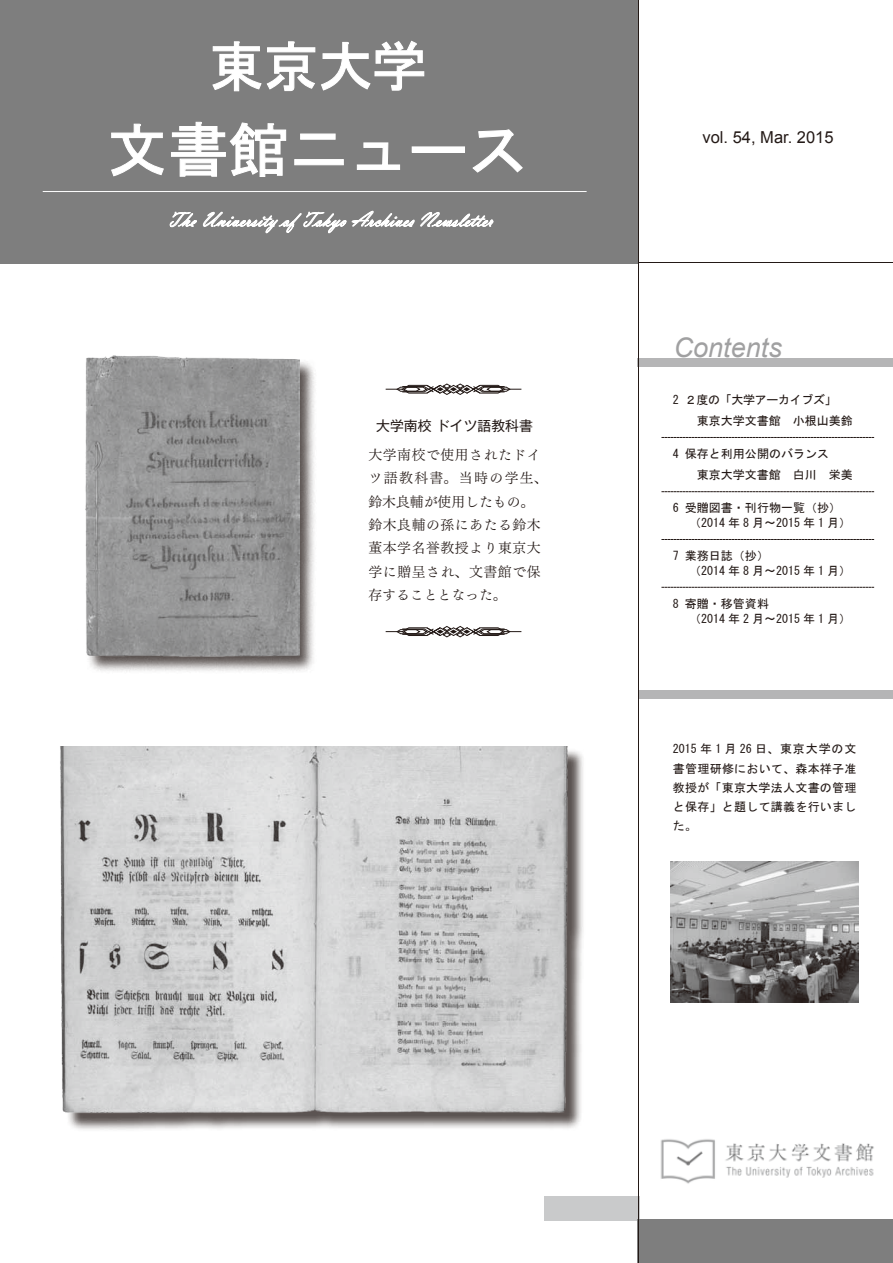
<style>
.page{position:relative;width:893px;height:1263px;background:#fff}
.page>*{position:absolute;margin:0;border:0;box-sizing:border-box;transform-origin:0 0}
.t1{font:60px "MS Gothic";color:#fff}
.t2{font:54.75px "MS Gothic";color:#fff}
.t3{font:italic 27px "Arial";color:#a0a0a1}
.t4{font:16.5px "Arial";color:#231916}
.t5{font:13.8px/23.4px "Tsuku Min Pr 5 R";letter-spacing:.04em;color:#231916}
.t6{font:13.8px "Gothic MB101 Pro";color:#231916}
.t7{font:12px/19.2px "MS Gothic";color:#231916}
</style>
<div class="page">
<div style="left:83px;top:356px;width:234px;height:318px;background:#231916;opacity:.75"></div>
<img style="left:83px;top:355px;width:217px;height:305px">
<div style="left:64px;top:749px;width:521px;height:383px;background:#231916;opacity:.75"></div>
<img style="left:60px;top:746px;width:516px;height:368px">
<svg style="left:386px;top:383px;width:135px;height:12px"></svg>
<svg style="left:386px;top:626px;width:135px;height:12px"></svg>
<svg style="left:662px;top:437px;width:212px;height:1px"></svg>
<svg style="left:662px;top:491px;width:212px;height:1px"></svg>
<svg style="left:662px;top:539px;width:212px;height:1px"></svg>
<svg style="left:662px;top:587px;width:212px;height:1px"></svg>
<img style="left:670px;top:861px;width:189px;height:142px">
<div style="left:544px;top:1196px;width:95px;height:24px;background:#c9cacb"></div>
<div style="left:0;top:0;width:639px;height:263px;background:#7e7e7e"></div>
<hr style="left:638px;top:262px;width:255px;height:1px;background:#231916">
<div style="left:638px;top:358px;width:255px;height:9px;background:#b5b5b6"></div>
<div style="left:638px;top:690px;width:255px;height:9px;background:#b5b5b6"></div>
<img style="left:660px;top:1139px;width:214px;height:45px">
<div style="left:638px;top:1219px;width:255px;height:44px;background:#7e7e7e"></div>
<hr style="left:638px;top:0;width:1px;height:1263px;background:#231916">
<svg style="left:212px;top:40px;width:213px;height:52px"></svg>
<svg style="left:111px;top:121px;width:176px;height:56px"></svg>
<svg style="left:294px;top:133px;width:50px;height:33px"></svg>
<svg style="left:356px;top:142px;width:45px;height:28px"></svg>
<div style="left:412px;top:146px;width:53px;height:7px;border:1px solid #fff"></div>
<svg style="left:472px;top:129px;width:51px;height:44px"></svg>
<hr style="left:43px;top:191px;width:544px;height:1px;background:#fff">
<svg style="left:170px;top:212px;width:27px;height:15px"></svg>
<svg style="left:203px;top:212px;width:143px;height:21px"></svg>
<svg style="left:352px;top:211px;width:62px;height:15px"></svg>
<svg style="left:421px;top:212px;width:72px;height:15px"></svg>
<h2 class="t2" style="left:209px;top:39px;width:219px">東京大学</h2>
<h1 class="t1" style="left:107px;top:120px;width:423px">文書館ニュース</h1>
<p class="t6" style="left:376px;top:415px;width:158px">大学南校 ドイツ語教科書</p>
<p class="t5" style="left:368px;top:441px;width:181px">大学南校で使用されたドイツ語教科書。当時の学生、鈴木良輔が使用したもの。鈴木良輔の孫にあたる鈴木董本学名誉教授より東京大学に贈呈され、文書館で保存することとなった。</p>
<h3 class="t4" style="left:702px;top:126px;width:133px">vol. 54, Mar. 2015</h3>
<h3 class="t3" style="left:674px;top:330px;width:110px">Contents</h3>
<p class="t7" style="left:697px;top:389px;width:157px;line-height:21px;text-indent:-24px">2 ２度の「大学アーカイブズ」<br>東京大学文書館　小根山美鈴</p>
<p class="t7" style="left:697px;top:443px;width:157px;line-height:21px;text-indent:-24px">4 保存と利用公開のバランス<br>東京大学文書館　白川　栄美</p>
<p class="t7" style="left:689px;top:501px;width:164px;line-height:14.9px;text-indent:-16px">6 受贈図書・刊行物一覧（抄）（2014 年 8 月～2015 年 1 月）</p>
<p class="t7" style="left:689px;top:548px;width:164px;line-height:14.9px;text-indent:-16px">7 業務日誌（抄）<br>（2014 年 8 月～2015 年 1 月）</p>
<p class="t7" style="left:689px;top:596px;width:164px;line-height:14.9px;text-indent:-16px">8 寄贈・移管資料<br>（2014 年 2 月～2015 年 1 月）</p>
<p class="t7" style="left:673px;top:739px;width:185px;text-align:justify">2015 年 1 月 26 日、東京大学の文書管理研修において、森本祥子准教授が「東京大学法人文書の管理と保存」と題して講義を行いました。</p>
</div>
